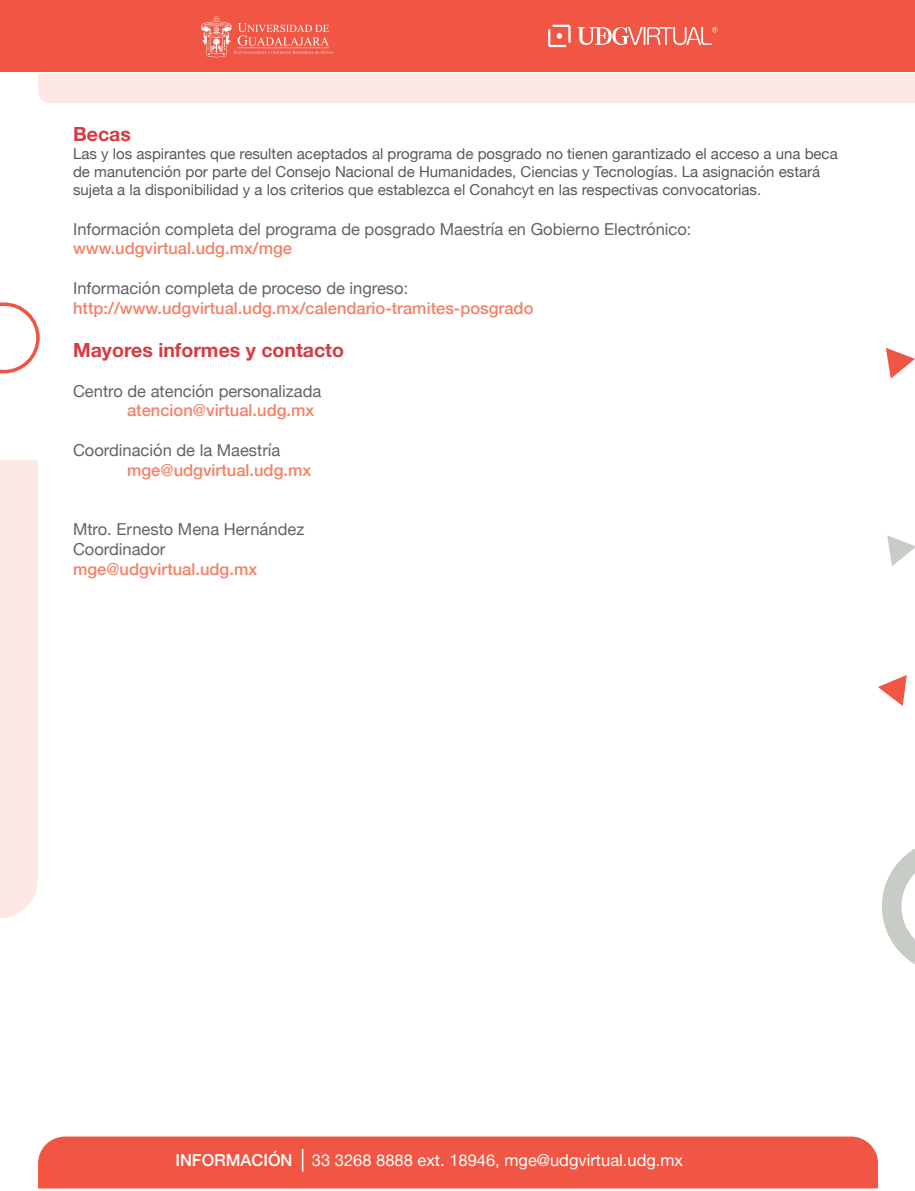
<style>
.page{position:relative;width:915px;height:1191px;background:#fff}
.page>*{position:absolute;margin:0;border:0;box-sizing:border-box;transform-origin:0 0}
.t1{font:700 19.5px "Helvetica Neue";color:#d63b43}
.t2{font:16.5px/19.8px "Helvetica Neue";color:#636366}
.t3{font:500 16.5px "Helvetica Neue";color:#f48167}
.t4{font:16.5px "Helvetica Neue";color:#fff}
.t5{font:15px/18px "Helvetica Neue";color:#57585a}
.s1{font-weight:500}
</style>
<div class="page">
<div style="left:0;top:0;width:914px;height:71px;background:#f05643"></div>
<div style="left:38px;top:73px;width:876px;height:30px;background:#fde8e3"></div>
<svg style="left:882px;top:849px;width:32px;height:115px"></svg>
<svg style="left:0;top:302px;width:40px;height:71px"></svg>
<div style="left:0;top:460px;width:38px;height:458px;background:#fde8e3"></div>
<svg style="left:886px;top:348px;width:28px;height:30px"></svg>
<svg style="left:887px;top:535px;width:27px;height:31px"></svg>
<svg style="left:878px;top:675px;width:28px;height:31px"></svg>
<svg style="left:201px;top:16px;width:132px;height:42px"></svg>
<svg style="left:548px;top:25px;width:22px;height:22px"></svg>
<svg style="left:577px;top:27px;width:140px;height:19px"></svg>
<div style="left:38px;top:1136px;width:839px;height:52px;background:#f05643"></div>
<svg style="left:302px;top:1149px;width:1px;height:22px"></svg>
<h1 class="t1" style="left:73px;top:119px;width:59px">Becas</h1>
<p class="t5" style="left:73px;top:145px;width:766px">Las y los aspirantes que resulten aceptados al programa de posgrado no tienen garantizado el acceso a una beca de manutención por parte del Consejo Nacional de Humanidades, Ciencias y Tecnologías. La asignación estará sujeta a la disponibilidad y a los criterios que establezca el Conahcyt en las respectivas convocatorias.</p>
<p class="t2" style="left:73px;top:220px;width:619px">Información completa del programa de posgrado Maestría en Gobierno Electrónico:</p>
<p class="t3" style="left:73px;top:235px;width:220px">www.udgvirtual.udg.mx/mge</p>
<p class="t2" style="left:73px;top:279px;width:336px">Información completa de proceso de ingreso:</p>
<p class="t3" style="left:73px;top:295px;width:462px">http://www.udgvirtual.udg.mx/calendario-tramites-posgrado</p>
<h1 class="t1" style="left:73px;top:335px;width:272px">Mayores informes y contacto</h1>
<p class="t2" style="left:73px;top:382px;width:250px">Centro de atención personalizada</p>
<p class="t3" style="left:127px;top:397px;width:189px">atencion@virtual.udg.mx</p>
<p class="t2" style="left:73px;top:441px;width:209px">Coordinación de la Maestría</p>
<p class="t3" style="left:127px;top:457px;width:186px">mge@udgvirtual.udg.mx</p>
<p class="t2" style="left:73px;top:520px;width:233px">Mtro. Ernesto Mena Hernández<br>Coordinador</p>
<p class="t3" style="left:73px;top:556px;width:186px">mge@udgvirtual.udg.mx</p>
<p class="t4" style="left:175px;top:1147px;width:509px"><span class="s1">INFORMACIÓN</span> 33 3268 8888 ext. 18946, mge@udgvirtual.udg.mx</p>
</div>
